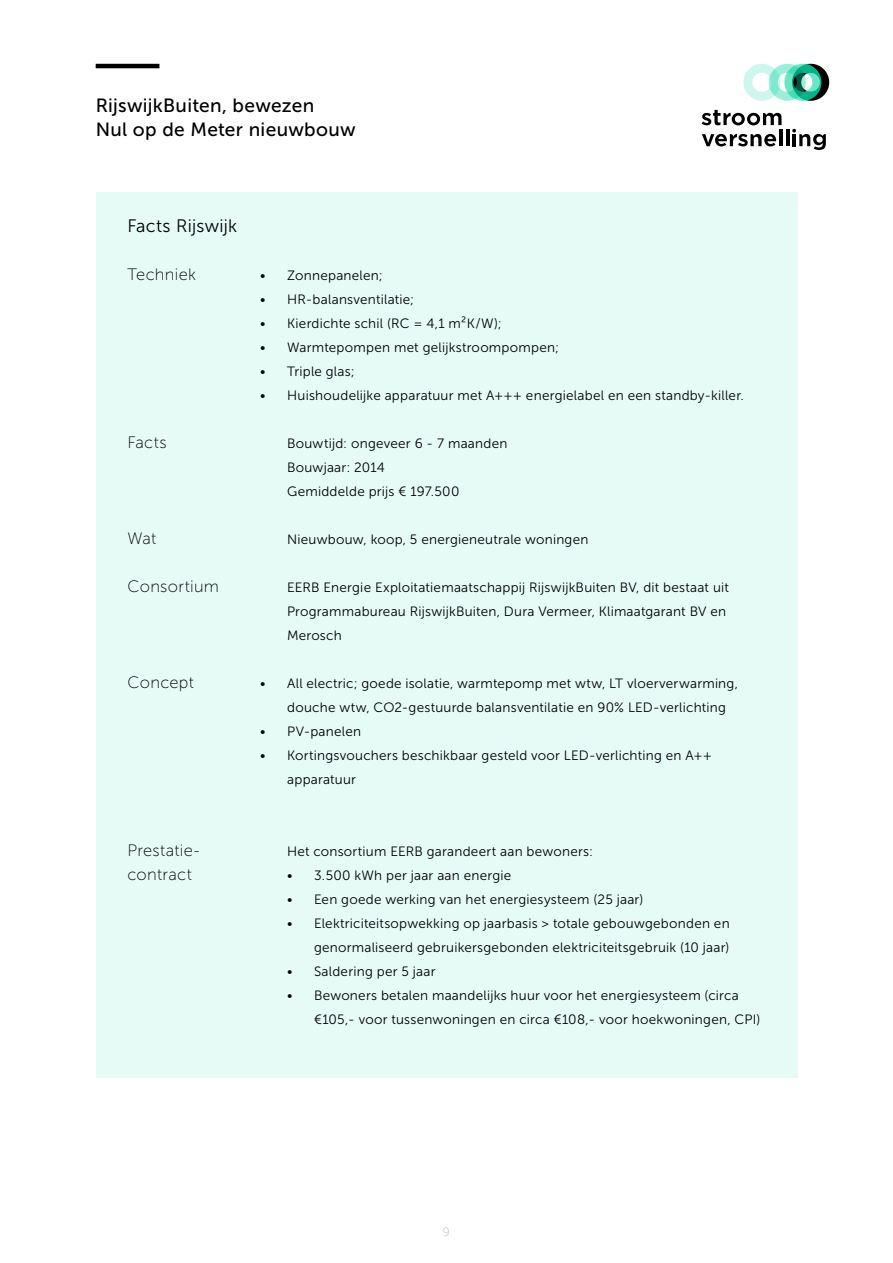
<style>
.page{position:relative;width:893px;height:1263px;background:#fff}
.page>*{position:absolute;margin:0;border:0;box-sizing:border-box;transform-origin:0 0}
.t1{font:19.2px/24px "Museo Sans 500";letter-spacing:.015em;color:#000}
.t2{font:18px "Museo Sans 300";letter-spacing:.01em;color:#000}
.t3{font:16.5px/24px "Museo Sans 100";letter-spacing:.02em;color:#000}
.t4{font:13.5px/24px "Museo Sans 300";letter-spacing:.015em;color:#000}
.t5{font:12px "Museo Sans 100";color:#b3b2b2}
</style>
<div class="page">
<svg style="left:743px;top:64px;width:86px;height:37px"></svg>
<hr style="left:779px;top:130px;width:3px;height:16px;background:#000">
<svg style="left:792px;top:129px;width:34px;height:21px"></svg>
<hr style="left:792px;top:134px;width:4px;height:12px;background:#000">
<hr style="left:786px;top:130px;width:3px;height:16px;background:#000">
<svg style="left:702px;top:134px;width:74px;height:12px"></svg>
<svg style="left:702px;top:110px;width:79px;height:15px"></svg>
<div style="left:96px;top:192px;width:701px;height:886px;background:#e6fbf6"></div>
<hr style="left:96px;top:64px;width:63px;height:4px;background:#000">
<h1 class="t1" style="left:96px;top:93px;width:261px">RijswijkBuiten, bewezen<br>Nul op de Meter nieuwbouw</h1>
<h2 class="t2" style="left:128px;top:216px;width:111px">Facts Rijswijk</h2>
<p class="t3" style="left:128px;top:262px;width:70px">Techniek</p>
<p class="t3" style="left:128px;top:430px;width:41px">Facts</p>
<p class="t3" style="left:128px;top:526px;width:30px">Wat</p>
<p class="t3" style="left:128px;top:574px;width:93px">Consortium</p>
<p class="t3" style="left:128px;top:670px;width:68px">Concept</p>
<p class="t3" style="left:128px;top:838px;width:74px">Prestatie&shy;contract</p>
<p class="t4" style="left:260px;top:263px;width:124px">• Zonnepanelen;</p>
<p class="t4" style="left:260px;top:287px;width:156px">• HR-balansventilatie;</p>
<p class="t4" style="left:260px;top:311px;width:243px">• Kierdichte schil (RC = 4,1 m²K/W);</p>
<p class="t4" style="left:260px;top:335px;width:300px">• Warmtepompen met gelijkstroompompen;</p>
<p class="t4" style="left:260px;top:359px;width:96px">• Triple glas;</p>
<p class="t4" style="left:260px;top:383px;width:485px">• Huishoudelijke apparatuur met A+++ energielabel en een standby-killer.</p>
<p class="t4" style="left:287px;top:431px;width:222px">Bouwtijd: ongeveer 6 - 7 maanden<br>Bouwjaar: 2014<br>Gemiddelde prijs € 197.500</p>
<p class="t4" style="left:287px;top:527px;width:303px">Nieuwbouw, koop, 5 energieneutrale woningen</p>
<p class="t4" style="left:287px;top:575px;width:443px">EERB Energie Exploitatiemaatschappij RijswijkBuiten BV, dit bestaat uit<br>Programmabureau RijswijkBuiten, Dura Vermeer, Klimaatgarant BV en<br>Merosch</p>
<p class="t4" style="left:287px;top:671px;width:452px;text-indent:-27px">• All electric; goede isolatie, warmtepomp met wtw, LT vloerverwarming, douche wtw, CO2-gestuurde balansventilatie en 90% LED-verlichting</p>
<p class="t4" style="left:260px;top:719px;width:102px">• PV-panelen</p>
<p class="t4" style="left:287px;top:743px;width:426px;text-indent:-27px">• Kortingsvouchers beschikbaar gesteld voor LED-verlichting en A++ apparatuur</p>
<p class="t4" style="left:287px;top:839px;width:308px">Het consortium EERB garandeert aan bewoners:</p>
<p class="t4" style="left:287px;top:863px;width:226px">• 3.500 kWh per jaar aan energie</p>
<p class="t4" style="left:287px;top:887px;width:358px">• Een goede werking van het energiesysteem (25 jaar)</p>
<p class="t4" style="left:287px;top:911px;width:444px;text-align:right">• Elektriciteitsopwekking op jaarbasis &gt; totale gebouwgebonden en genormaliseerd gebruikersgebonden elektriciteitsgebruik (10 jaar)</p>
<p class="t4" style="left:287px;top:959px;width:150px">• Saldering per 5 jaar</p>
<p class="t4" style="left:314px;top:983px;width:448px;text-indent:-27px">• Bewoners betalen maandelijks huur voor het energiesysteem (circa €105,- voor tussenwoningen en circa €108,- voor hoekwoningen, CPI)</p>
<p class="t5" style="left:443px;top:1225px;width:9px">9</p>
</div>
